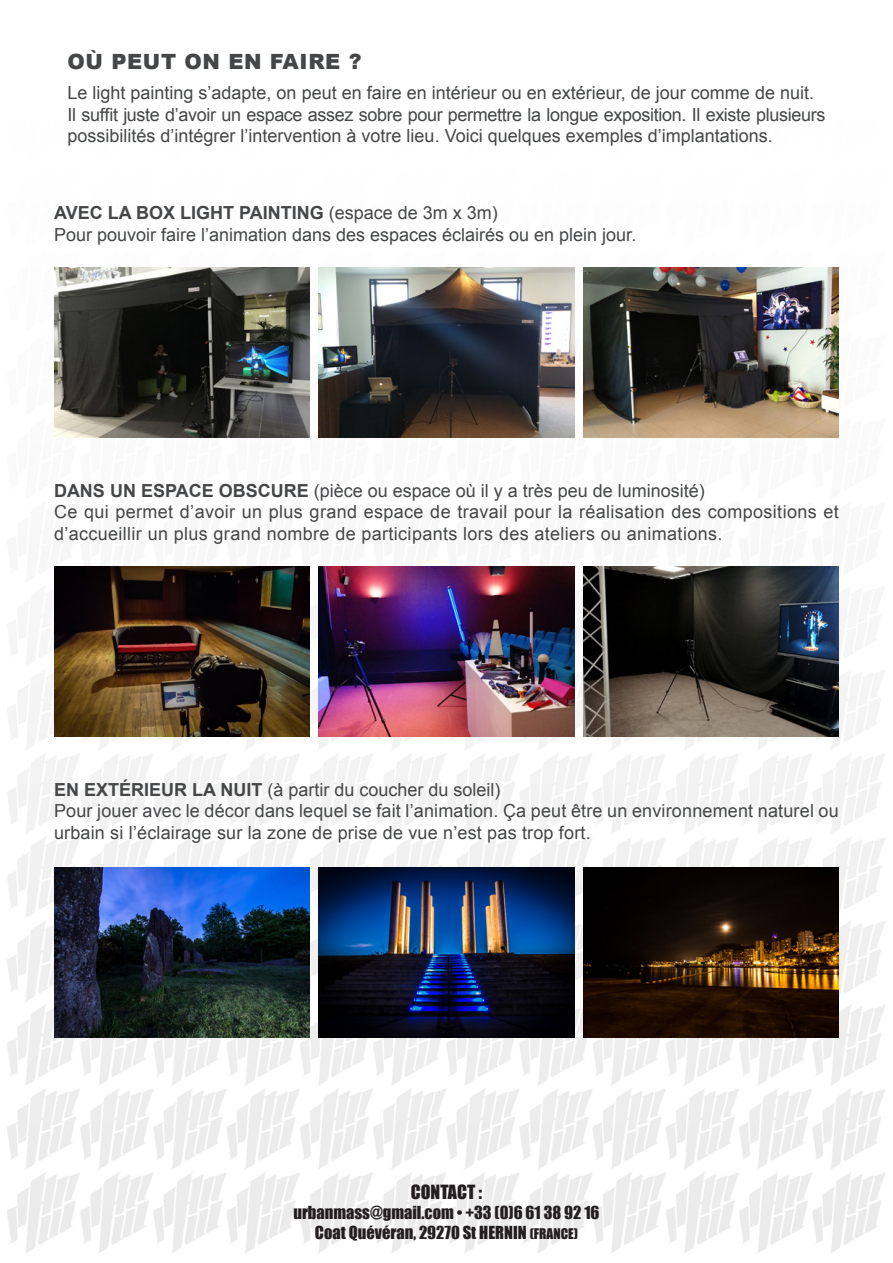
<style>
.page{position:relative;width:893px;height:1263px;background:#fff}
.page>*{position:absolute;margin:0;border:0;box-sizing:border-box;transform-origin:0 0}
.t1{font:900 21px "Arial";letter-spacing:.03em;color:#454647}
.t2{font:18px/21.6px "Arial";color:#454647}
.t3{font:18px/21.6px "Arial";letter-spacing:-.02em;color:#454647}
.t4{font:18px/21.6px "Arial";letter-spacing:.02em;color:#454647}
.t5{font:700 18px "Arial";color:#454647}
.t6{font:18px "Impact";color:#231f20}
.t7{font:16.5px "Impact";color:#231f20}
.s1{font-weight:400}
.s2{font-weight:700}
.s3{font-size:13.5px}
</style>
<div class="page">
<img style="left:7px;top:267px;width:878px;height:986px">
<img style="left:54px;top:267px;width:255px;height:170px">
<img style="left:54px;top:566px;width:255px;height:170px">
<img style="left:54px;top:868px;width:255px;height:169px">
<img style="left:319px;top:267px;width:255px;height:170px">
<img style="left:319px;top:566px;width:255px;height:170px">
<img style="left:319px;top:868px;width:255px;height:169px">
<img style="left:584px;top:267px;width:255px;height:170px">
<img style="left:584px;top:566px;width:255px;height:170px">
<img style="left:584px;top:868px;width:255px;height:169px">
<p class="t1" style="left:68px;top:46px;width:296px">OÙ PEUT ON EN FAIRE ?</p>
<p class="t2" style="left:68px;top:82px;width:748px">Le light painting s’adapte, on peut en faire en intérieur ou en extérieur, de jour comme de nuit.</p>
<p class="t3" style="left:68px;top:104px;width:759px">Il suffit juste d’avoir un espace assez sobre pour permettre la longue exposition. Il existe plusieurs possibilités d’intégrer l’intervention à votre lieu. Voici quelques exemples d’implantations.</p>
<p class="t5" style="left:54px;top:201px;width:445px">AVEC LA BOX LIGHT PAINTING <span class="s1">(espace de 3m x 3m)</span></p>
<p class="t2" style="left:54px;top:224px;width:584px">Pour pouvoir faire l’animation dans des espaces éclairés ou en plein jour.</p>
<p class="t2" style="left:54px;top:480px;width:652px"><span class="s2">DANS UN ESPACE OBSCURE</span> (pièce ou espace où il y a très peu de luminosité)</p>
<p class="t4" style="left:54px;top:501px;width:786px">Ce qui permet d’avoir un plus grand espace de travail pour la réalisation des compositions et d’accueillir un plus grand nombre de participants lors des ateliers ou animations.</p>
<p class="t2" style="left:54px;top:778px;width:448px"><span class="s2">EN EXTÉRIEUR LA NUIT</span> (à partir du coucher du soleil)</p>
<p class="t2" style="left:54px;top:800px;width:786px">Pour jouer avec le décor dans lequel se fait l’animation. Ça peut être un environnement naturel ou urbain si l’éclairage sur la zone de prise de vue n’est pas trop fort.</p>
<p class="t6" style="left:411px;top:1178px;width:73px">CONTACT :</p>
<p class="t7" style="left:293px;top:1199px;width:308px">urbanmass@gmail.com • +33 (0)6 61 38 92 16</p>
<p class="t7" style="left:315px;top:1219px;width:265px">Coat Quévéran, 29270 St HERNIN <span class="s3">(FRANCE)</span></p>
</div>
